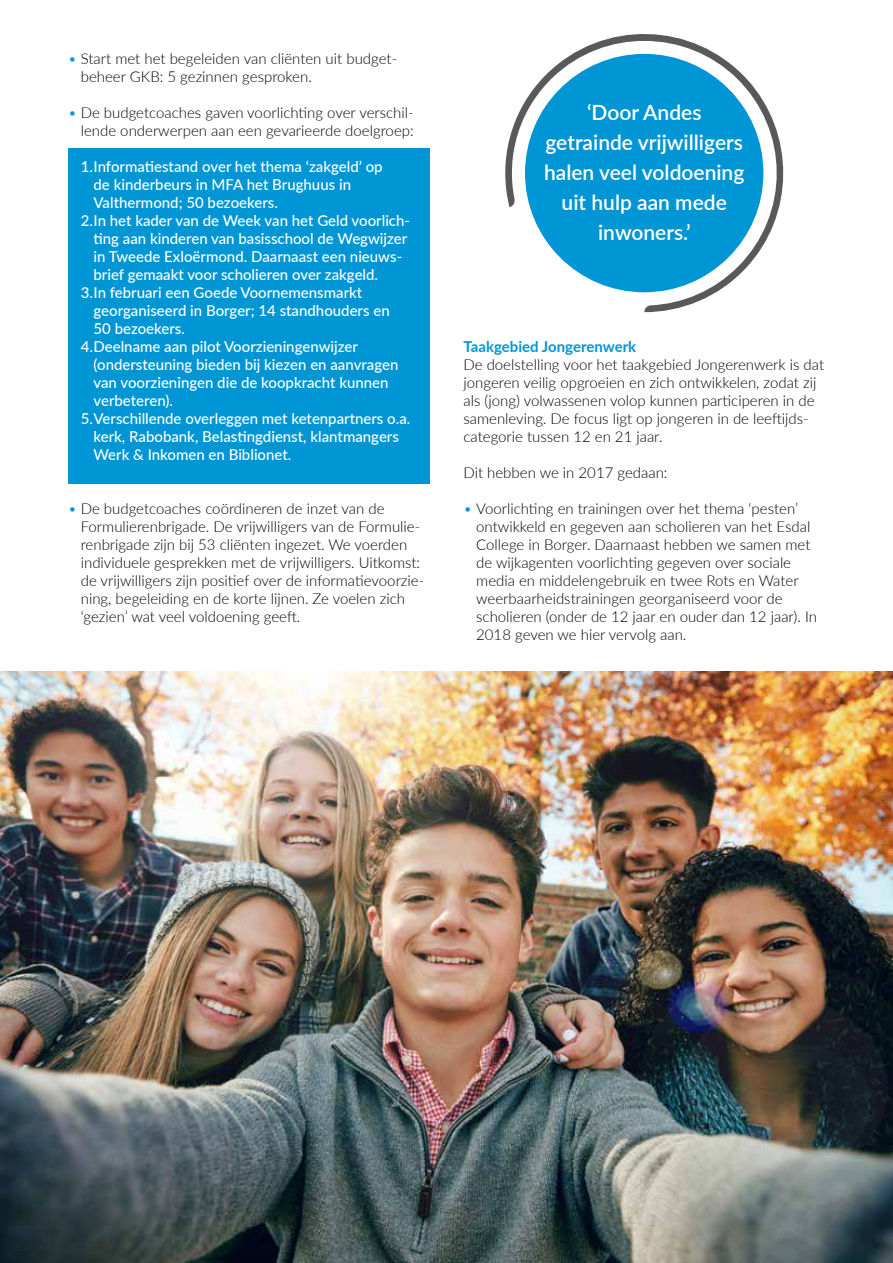
<style>
.page{position:relative;width:893px;height:1263px;background:#fff}
.page>*{position:absolute;margin:0;border:0;box-sizing:border-box;transform-origin:0 0}
.t1{font:600 21px/30px "Lato";color:#fff;text-align:center}
.t2{font:300 15px/18px "Lato";color:#000}
.t3{font:500 15px "Lato";color:#fff}
.t4{font:700 15px "Lato";color:#0096d6}
.s1{color:#0096d6}
</style>
<div class="page">
<img style="left:0;top:672px;width:893px;height:591px">
<svg style="left:505px;top:34px;width:279px;height:278px;fill:#0096d6"></svg>
<div style="left:68px;top:149px;width:361px;height:335px;background:#0096d6"></div>
<p class="t2" style="left:81px;top:49px;width:316px;text-indent:-13px"><span class="s1">•</span> Start met het begeleiden van cliënten uit budget&shy;beheer GKB: 5 gezinnen gesproken.</p>
<p class="t2" style="left:68px;top:103px;width:347px;text-align:right"><span class="s1">•</span> De budgetcoaches gaven voorlichting over verschil&shy;lende onderwerpen aan een gevarieerde doelgroep:</p>
<p class="t3" style="left:81px;top:156px;width:303px">1.Informatiestand over het thema ‘zakgeld’ op</p>
<p class="t3" style="left:94px;top:174px;width:259px">de kinderbeurs in MFA het Brughuus in</p>
<p class="t3" style="left:94px;top:192px;width:186px">Valthermond; 50 bezoekers.</p>
<p class="t3" style="left:81px;top:210px;width:331px">2.In het kader van de Week van het Geld voorlich-</p>
<p class="t3" style="left:94px;top:228px;width:315px">ting aan kinderen van basisschool de Wegwijzer</p>
<p class="t3" style="left:94px;top:246px;width:310px">in Tweede Exloërmond. Daarnaast een nieuws-</p>
<p class="t3" style="left:94px;top:264px;width:286px">brief gemaakt voor scholieren over zakgeld.</p>
<p class="t3" style="left:81px;top:282px;width:283px">3.In februari een Goede Voornemensmarkt</p>
<p class="t3" style="left:94px;top:300px;width:298px">georganiseerd in Borger; 14 standhouders en</p>
<p class="t3" style="left:94px;top:318px;width:93px">50 bezoekers.</p>
<p class="t3" style="left:81px;top:336px;width:279px">4.Deelname aan pilot Voorzieningenwijzer</p>
<p class="t3" style="left:94px;top:354px;width:306px">(ondersteuning bieden bij kiezen en aanvragen</p>
<p class="t3" style="left:94px;top:372px;width:296px">van voorzieningen die de koopkracht kunnen</p>
<p class="t3" style="left:94px;top:390px;width:81px">verbeteren).</p>
<p class="t3" style="left:81px;top:408px;width:331px">5.Verschillende overleggen met ketenpartners o.a.</p>
<p class="t3" style="left:94px;top:426px;width:307px">kerk, Rabobank, Belastingdienst, klantmangers</p>
<p class="t3" style="left:94px;top:444px;width:199px">Werk &amp; Inkomen en Biblionet.</p>
<p class="t2" style="left:81px;top:499px;width:345px;text-indent:-13px"><span class="s1">•</span> De budgetcoaches coördineren de inzet van de Formulierenbrigade. De vrijwilligers van de Formulie&shy;renbrigade zijn bij 53 cliënten ingezet. We voerden individuele gesprekken met de vrijwilligers. Uitkomst: de vrijwilligers zijn positief over de informatievoorzie&shy;ning, begeleiding en de korte lijnen. Ze voelen zich ‘gezien’ wat veel voldoening geeft.</p>
<h1 class="t1" style="left:544px;top:96px;width:202px">‘Door Andes getrainde vrijwilligers halen veel voldoening uit hulp aan mede inwoners.’</h1>
<p class="t4" style="left:463px;top:335px;width:174px">Taakgebied Jongerenwerk</p>
<p class="t2" style="left:463px;top:355px;width:362px">De doelstelling voor het taakgebied Jongerenwerk is dat jongeren veilig opgroeien en zich ontwikkelen, zodat zij als (jong) volwassenen volop kunnen participeren in de samenleving. De focus ligt op jongeren in de leeftijds&shy;categorie tussen 12 en 21 jaar.</p>
<p class="t2" style="left:463px;top:463px;width:206px">Dit hebben we in 2017 gedaan:</p>
<p class="t2" style="left:476px;top:499px;width:342px;text-indent:-13px"><span class="s1">•</span> Voorlichting en trainingen over het thema ‘pesten’ ontwikkeld en gegeven aan scholieren van het Esdal College in Borger. Daarnaast hebben we samen met de wijkagenten voorlichting gegeven over sociale media en middelengebruik en twee Rots en Water weerbaarheidstrainingen georganiseerd voor de scholieren (onder de 12 jaar en ouder dan 12 jaar). In 2018 geven we hier vervolg aan.</p>
</div>
